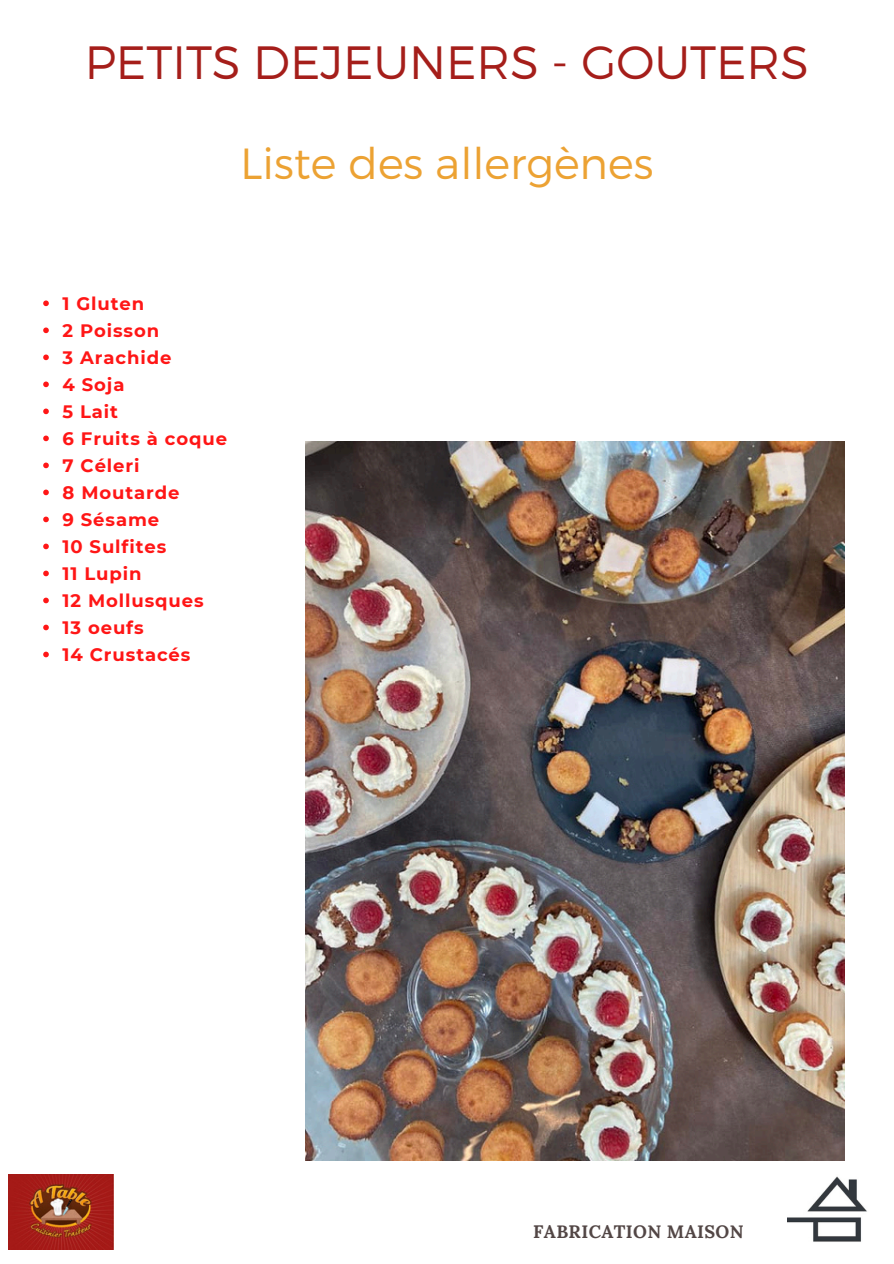
<style>
.page{position:relative;width:894px;height:1264px;background:#fff}
.page>*{position:absolute;margin:0;border:0;box-sizing:border-box;transform-origin:0 0}
.t1{font:300 46.65px "Montserrat";color:#a51e1a}
.t2{font:300 43.5px "Montserrat";color:#eca233}
.t3{font:700 18px "Montserrat";letter-spacing:.05em;color:#ff1616}
.t4{font:700 18px "Lora";letter-spacing:.02em;color:#524645}
</style>
<div class="page">
<img style="left:9px;top:1174px;width:104px;height:75px">
<img style="left:787px;top:1176px;width:80px;height:66px">
<svg style="left:43px;top:300px;width:6px;height:6px"></svg>
<svg style="left:43px;top:327px;width:6px;height:6px"></svg>
<svg style="left:43px;top:354px;width:6px;height:6px"></svg>
<svg style="left:43px;top:381px;width:6px;height:6px"></svg>
<svg style="left:43px;top:408px;width:6px;height:6px"></svg>
<svg style="left:43px;top:435px;width:6px;height:6px"></svg>
<svg style="left:43px;top:462px;width:6px;height:6px"></svg>
<svg style="left:43px;top:489px;width:6px;height:6px"></svg>
<svg style="left:43px;top:516px;width:6px;height:6px"></svg>
<svg style="left:43px;top:543px;width:6px;height:6px"></svg>
<svg style="left:43px;top:570px;width:6px;height:6px"></svg>
<svg style="left:43px;top:597px;width:6px;height:6px"></svg>
<svg style="left:43px;top:624px;width:6px;height:6px"></svg>
<svg style="left:43px;top:651px;width:6px;height:6px"></svg>
<img style="left:305px;top:441px;width:539px;height:719px">
<p class="t1" style="left:85px;top:32px;width:725px">PETITS DEJEUNERS - GOUTERS</p>
<p class="t2" style="left:240px;top:135px;width:415px">Liste des allergènes</p>
<h1 class="t3" style="left:63px;top:292px;width:83px">1 Gluten</h1>
<h2 class="t3" style="left:63px;top:319px;width:98px">2 Poisson</h2>
<p class="t3" style="left:63px;top:346px;width:110px">3 Arachide</p>
<p class="t3" style="left:63px;top:373px;width:63px">4 Soja</p>
<p class="t3" style="left:63px;top:400px;width:57px">5 Lait</p>
<p class="t3" style="left:63px;top:427px;width:166px">6 Fruits à coque</p>
<p class="t3" style="left:63px;top:454px;width:79px">7 Céleri</p>
<p class="t3" style="left:63px;top:481px;width:118px">8 Moutarde</p>
<p class="t3" style="left:63px;top:508px;width:98px">9 Sésame</p>
<p class="t3" style="left:63px;top:535px;width:105px">10 Sulfites</p>
<p class="t3" style="left:63px;top:562px;width:81px">11 Lupin</p>
<p class="t3" style="left:63px;top:589px;width:143px">12 Mollusques</p>
<p class="t3" style="left:63px;top:616px;width:83px">13 oeufs</p>
<p class="t3" style="left:63px;top:643px;width:129px">14 Crustacés</p>
<p class="t4" style="left:533px;top:1219px;width:212px">FABRICATION MAISON</p>
</div>
